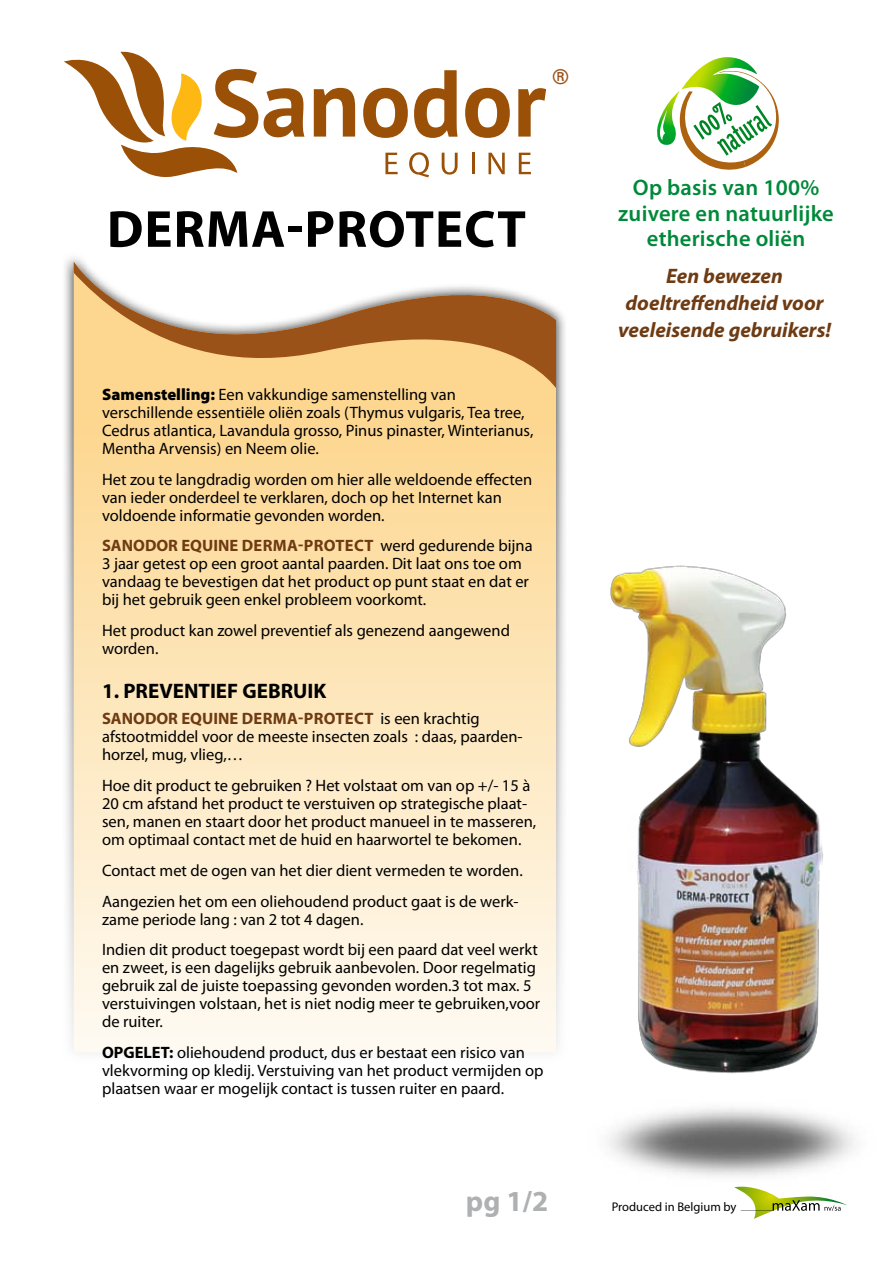
<style>
.page{position:relative;width:893px;height:1263px;background:#fff}
.page>*{position:absolute;margin:0;border:0;box-sizing:border-box;transform-origin:0 0}
.t1{font:700 52.5px "Myriad Pro";letter-spacing:.02em;color:#000}
.t2{font:700 29.1px "Myriad Pro";color:#afb0b2}
.t3{font:600 22.5px/25.5px "Myriad Pro";letter-spacing:.01em;color:#00893a;text-align:center}
.t4{font:italic 700 21px/27px "Myriad Pro";color:#6e3b13;text-align:center}
.t5{font:700 21px "Myriad Pro";color:#000}
.t6{font:20.4px "Univers";color:#9a5219}
.t7{font:16.5px/18px "Myriad Pro";color:#000}
.t8{font:12.6px "Myriad Pro";color:#000}
.s1{font-weight:900}
.s2{font-weight:700;color:#6e3b13}
.s3{font-weight:700}
</style>
<div class="page">
<svg style="left:385px;top:153px;width:13px;height:21px"></svg>
<svg style="left:409px;top:152px;width:20px;height:25px"></svg>
<svg style="left:442px;top:153px;width:16px;height:22px"></svg>
<hr style="left:472px;top:153px;width:2px;height:21px;background:#9b5008">
<svg style="left:488px;top:153px;width:17px;height:21px"></svg>
<svg style="left:519px;top:153px;width:12px;height:21px"></svg>
<svg style="left:264px;top:88px;width:40px;height:49px"></svg>
<svg style="left:314px;top:88px;width:41px;height:49px"></svg>
<svg style="left:363px;top:88px;width:45px;height:50px"></svg>
<svg style="left:414px;top:70px;width:44px;height:68px"></svg>
<svg style="left:465px;top:88px;width:45px;height:50px"></svg>
<svg style="left:518px;top:88px;width:28px;height:49px"></svg>
<svg style="left:64px;top:51px;width:194px;height:126px"></svg>
<svg style="left:657px;top:57px;width:122px;height:113px"></svg>
<img style="left:608px;top:1108px;width:247px;height:79px">
<svg style="left:734px;top:1187px;width:113px;height:32px"></svg>
<div style="left:60px;top:248px;width:523px;height:831px;background:#000;opacity:.75"></div>
<div style="left:74px;top:397px;width:482px;height:26px;background:#fdd790"></div>
<svg style="left:74px;top:261px;width:482px;height:136px"></svg>
<svg style="left:60px;top:423px;width:515px;height:656px"></svg>
<img style="left:570px;top:510px;width:253px;height:569px">
<p class="t6" style="left:553px;top:64px;width:18px">®</p>
<h1 class="t1" style="left:107px;top:195px;width:421px">DERMA-PROTECT</h1>
<p class="t7" style="left:102px;top:385px;width:433px"><span class="s1">Samenstelling:</span> Een vakkundige samenstelling van verschillende essentiële oliën zoals (Thymus vulgaris, Tea tree, Cedrus atlantica, Lavandula grosso, Pinus pinaster, Winterianus, Mentha Arvensis) en Neem olie.</p>
<p class="t7" style="left:102px;top:470px;width:432px">Het zou te langdradig worden om hier alle weldoende effecten van ieder onderdeel te verklaren, doch op het Internet kan voldoende informatie gevonden worden.</p>
<p class="t7" style="left:102px;top:537px;width:432px"><span class="s2">SANODOR EQUINE DERMA-PROTECT</span> werd gedurende bijna 3 jaar getest op een groot aantal paarden. Dit laat ons toe om vandaag te bevestigen dat het product op punt staat en dat er bij het gebruik geen enkel probleem voorkomt.</p>
<p class="t7" style="left:102px;top:621px;width:409px">Het product kan zowel preventief als genezend aangewend worden.</p>
<p class="t5" style="left:102px;top:677px;width:226px">1. PREVENTIEF GEBRUIK</p>
<p class="t7" style="left:102px;top:709px;width:422px"><span class="s2">SANODOR EQUINE DERMA-PROTECT</span> is een krachtig afstootmiddel voor de meeste insecten zoals : daas, paarden&shy;horzel, mug, vlieg,…</p>
<p class="t7" style="left:102px;top:776px;width:436px">Hoe dit product te gebruiken ? Het volstaat om van op +/- 15 à 20 cm afstand het product te verstuiven op strategische plaat&shy;sen, manen en staart door het product manueel in te masseren, om optimaal contact met de huid en haarwortel te bekomen.</p>
<p class="t7" style="left:102px;top:854px;width:422px;line-height:30.8px">Contact met de ogen van het dier dient vermeden te worden.<br>Aangezien het om een oliehoudend product gaat is de werk-</p>
<p class="t7" style="left:102px;top:903px;width:437px;line-height:30.8px">zame periode lang : van 2 tot 4 dagen.<br>Indien dit product toegepast wordt bij een paard dat veel werkt</p>
<p class="t7" style="left:102px;top:958px;width:440px">en zweet, is een dagelijks gebruik aanbevolen. Door regelmatig gebruik zal de juiste toepassing gevonden worden.3 tot max. 5 verstuivingen volstaan, het is niet nodig meer te gebruiken,voor de ruiter.</p>
<p class="t7" style="left:102px;top:1043px;width:443px"><span class="s3">OPGELET:</span> oliehoudend product, dus er bestaat een risico van vlekvorming op kledij. Verstuiving van het product vermijden op plaatsen waar er mogelijk contact is tussen ruiter en paard.</p>
<h2 class="t2" style="left:466px;top:1182px;width:84px">PG 1/2</h2>
<h3 class="t3" style="left:618px;top:175px;width:217px">Op basis van 100% zuivere en natuurlijke etherische oliën</h3>
<p class="t4" style="left:618px;top:261px;width:214px">Een bewezen doeltreffendheid voor veeleisende gebruikers!</p>
<p class="t8" style="left:612px;top:1199px;width:126px">Produced in Belgium by</p>
</div>
